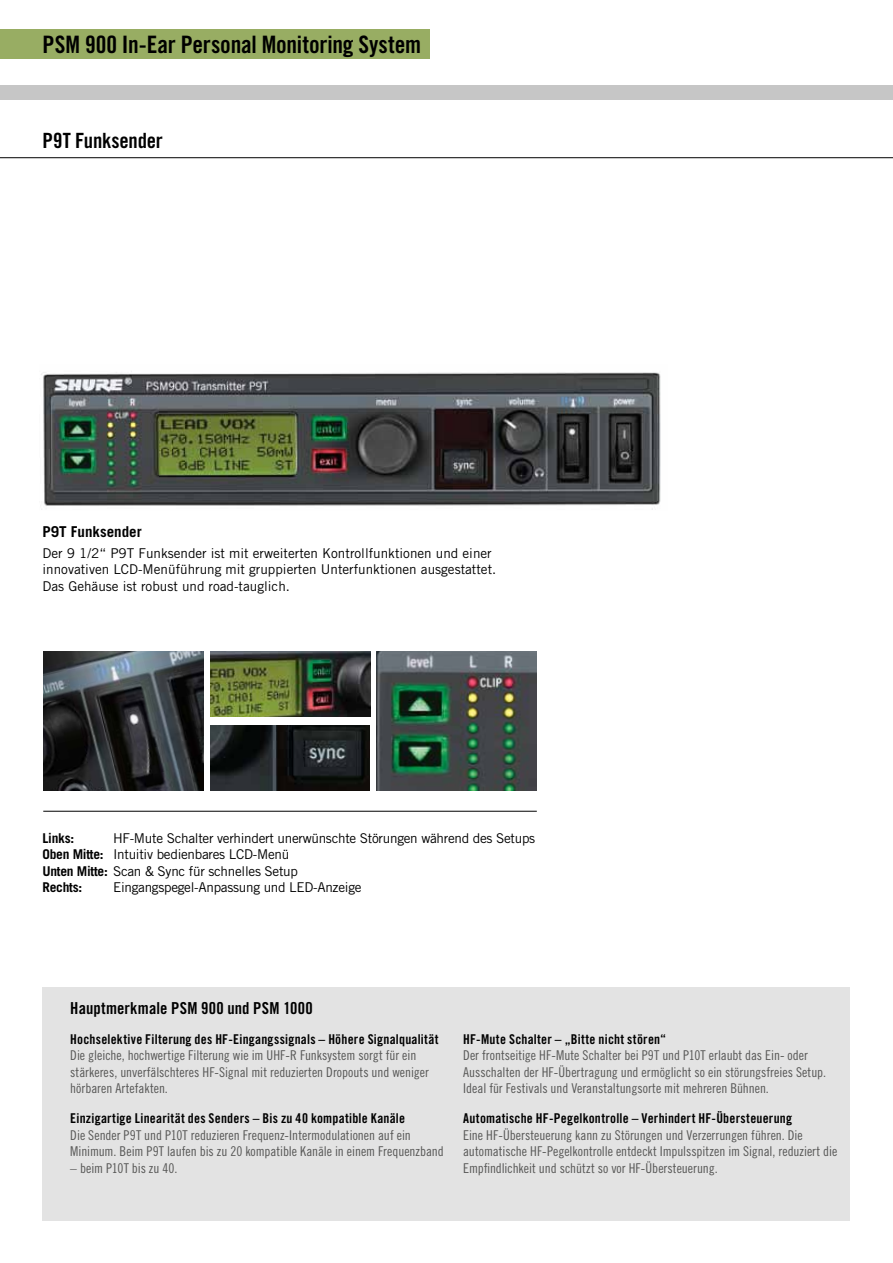
<style>
.page{position:relative;width:893px;height:1263px;background:#fff}
.page>*{position:absolute;margin:0;border:0;box-sizing:border-box;transform-origin:0 0}
.t1{font:24px "Trade Gothic Bold Cond Twenty";letter-spacing:-.005em;color:#000}
.t2{font:21px "Trade Gothic Bold Cond Twenty";letter-spacing:-.01em;color:#000}
.t3{font:16.5px "Trade Gothic Bold Cond Twenty";letter-spacing:.015em;color:#000}
.t4{font:700 15px "Trade Gothic";color:#000}
.t5{font:13.5px/16.5px "Trade Gothic Cond Eighteen";color:#575756}
.t6{font:13.5px "Trade Gothic Bold Cond Twenty";letter-spacing:.015em;color:#000}
.t7{font:13.5px/16.5px "Trade Gothic";letter-spacing:-.02em;color:#000}
.t8{font:13.5px/16.5px "Trade Gothic";color:#000}
.t9{font:700 13.5px "Trade Gothic";letter-spacing:-.02em;color:#000}
.s1{font-weight:700}
</style>
<div class="page">
<hr style="left:0;top:157px;width:893px;height:1px;background:#000">
<div style="left:43px;top:986px;width:807px;height:234px;background:#e3e3e3"></div>
<hr style="left:43px;top:811px;width:494px;height:1px;background:#000">
<div style="left:0;top:85px;width:893px;height:15px;background:#c6c6c6"></div>
<div style="left:0;top:29px;width:429px;height:29px;background:#98ad63"></div>
<img style="left:41px;top:371px;width:620px;height:139px">
<img style="left:44px;top:651px;width:159px;height:139px">
<img style="left:377px;top:651px;width:159px;height:139px">
<img style="left:210px;top:725px;width:159px;height:65px">
<img style="left:211px;top:651px;width:159px;height:65px">
<h1 class="t1" style="left:43px;top:30px;width:380px">PSM 900 In-Ear Personal Monitoring System</h1>
<h2 class="t2" style="left:43px;top:128px;width:122px">P9T Funksender</h2>
<p class="t4" style="left:43px;top:522px;width:101px">P9T Funksender</p>
<p class="t8" style="left:43px;top:544px;width:455px">Der 9 1/2“ P9T Funksender ist mit erweiterten Kontrollfunktionen und einer innovativen LCD-Menüführung mit gruppierten Unterfunktionen ausgestattet.<br>Das Gehäuse ist robust und road-tauglich.</p>
<p class="t9" style="left:43px;top:829px;width:33px">Links:</p>
<p class="t7" style="left:43px;top:829px;width:494px;text-indent:70px">HF-Mute Schalter verhindert unerwünschte Störungen während des Setups <span class="s1">Oben Mitte:</span> Intuitiv bedienbares LCD-Menü<br><span class="s1">Unten Mitte:</span> Scan &amp; Sync für schnelles Setup<br><span class="s1">Rechts:</span></p>
<p class="t7" style="left:113px;top:879px;width:250px">Eingangspegel-Anpassung und LED-Anzeige</p>
<p class="t3" style="left:70px;top:998px;width:244px">Hauptmerkmale PSM 900 und PSM 1000</p>
<p class="t6" style="left:70px;top:1031px;width:370px">Hochselektive Filterung des HF-Eingangssignals – Höhere Signalqualität</p>
<p class="t5" style="left:70px;top:1047px;width:360px">Die gleiche, hochwertige Filterung wie im UHF-R Funksystem sorgt für ein stärkeres, unverfälschteres HF-Signal mit reduzierten Dropouts und weniger hörbaren Artefakten.</p>
<p class="t6" style="left:70px;top:1110px;width:336px">Einzigartige Linearität des Senders – Bis zu 40 kompatible Kanäle</p>
<p class="t5" style="left:70px;top:1126px;width:375px">Die Sender P9T und P10T reduzieren Frequenz-Intermodulationen auf ein<br>Minimum. Beim P9T laufen bis zu 20 kompatible Kanäle in einem Frequenzband</p>
<p class="t5" style="left:70px;top:1159px;width:109px">– beim P10T bis zu 40.</p>
<p class="t6" style="left:463px;top:1031px;width:205px">HF-Mute Schalter – „Bitte nicht stören“</p>
<p class="t5" style="left:463px;top:1047px;width:364px">Der frontseitige HF-Mute Schalter bei P9T und P10T erlaubt das Ein- oder<br>Ausschalten der HF-Übertragung und ermöglicht so ein störungsfreies Setup.<br>Ideal für Festivals und Veranstaltungsorte mit mehreren Bühnen.</p>
<p class="t6" style="left:463px;top:1110px;width:330px">Automatische HF-Pegelkontrolle – Verhindert HF-Übersteuerung</p>
<p class="t5" style="left:463px;top:1126px;width:376px">Eine HF-Übersteuerung kann zu Störungen und Verzerrungen führen. Die automatische HF-Pegelkontrolle entdeckt Impulsspitzen im Signal, reduziert die<br>Empfindlichkeit und schützt so vor HF-Übersteuerung.</p>
</div>
